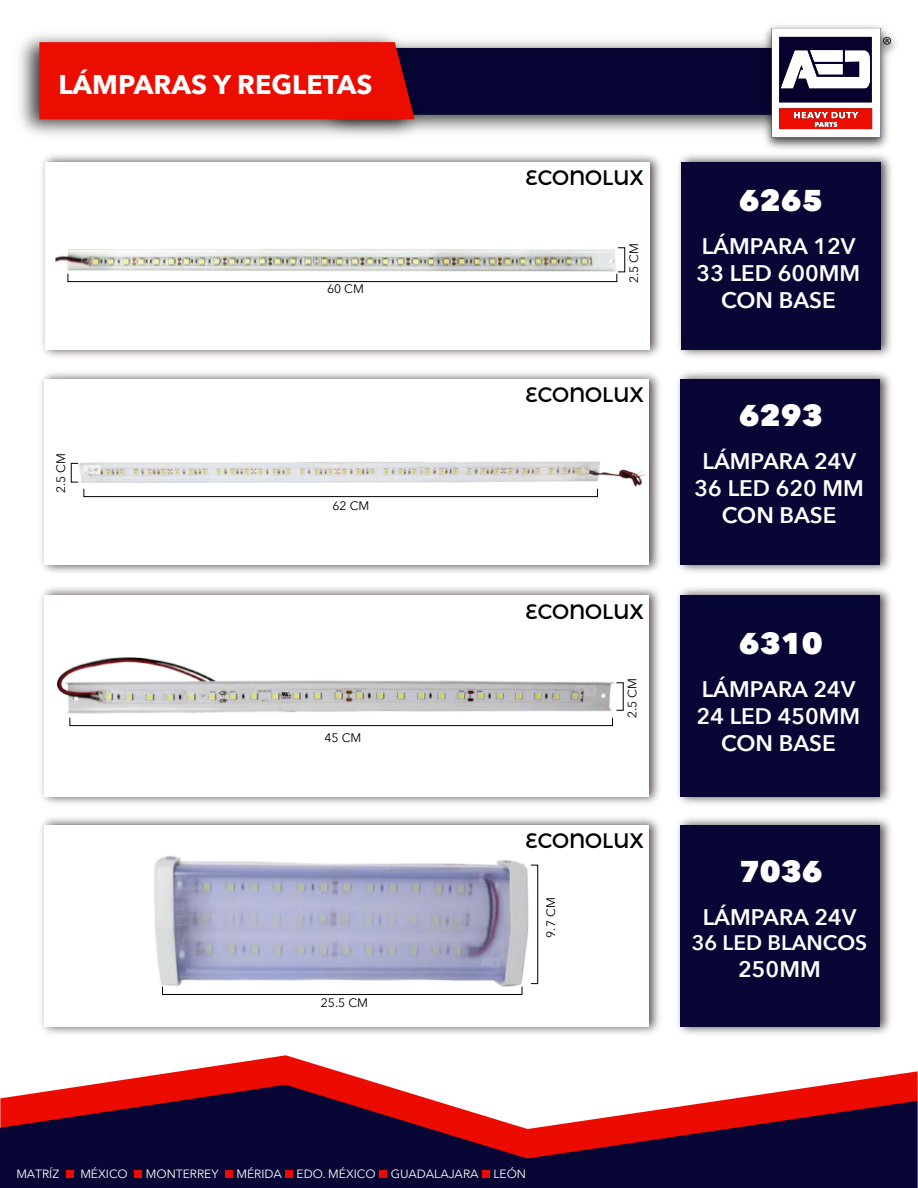
<style>
.page{position:relative;width:918px;height:1188px;background:#fff}
.page>*{position:absolute;margin:0;border:0;box-sizing:border-box;transform-origin:0 0}
.t1{font:800 30px "Avenir Next";color:#fff}
.t2{font:700 27px "Avenir Next";color:#fff}
.t3{font:600 22.5px/27px "Avenir Next";color:#fff;text-align:center}
.t4{font:21px "Montserrat Alternates";color:#000}
.t5{font:600 21px "Avenir Next";color:#fff}
.t6{font:12.3px "Avenir Next";color:#000}
.t7{font:12px "Avenir Next";color:#fff}
</style>
<div class="page">
<img style="left:19px;top:35px;width:20px;height:100px">
<svg style="left:717px;top:1071px;width:201px;height:30px"></svg>
<svg style="left:89px;top:1055px;width:294px;height:30px"></svg>
<svg style="left:624px;top:1101px;width:294px;height:87px;background:#400d2d"></svg>
<svg style="left:0;top:1085px;width:624px;height:103px;background:#55233f"></svg>
<img style="left:765px;top:25px;width:132px;height:124px">
<svg style="left:39px;top:28px;width:852px;height:110px"></svg>
<div style="left:66px;top:1171px;width:7px;height:7px;background:#eb0b00"></div>
<div style="left:134px;top:1171px;width:7px;height:7px;background:#eb0b00"></div>
<div style="left:225px;top:1171px;width:8px;height:7px;background:#eb0b00"></div>
<div style="left:285px;top:1171px;width:8px;height:7px;background:#eb0b00"></div>
<div style="left:379px;top:1171px;width:8px;height:7px;background:#eb0b00"></div>
<div style="left:482px;top:1171px;width:8px;height:7px;background:#eb0b00"></div>
<img style="left:42px;top:154px;width:619px;height:203px">
<div style="left:45px;top:162px;width:605px;height:188px;background:#fff"></div>
<img style="left:678px;top:154px;width:214px;height:203px">
<div style="left:681px;top:162px;width:199px;height:188px;background:#070634"></div>
<img style="left:41px;top:372px;width:619px;height:201px">
<div style="left:44px;top:379px;width:604px;height:185px;background:#fff"></div>
<img style="left:677px;top:372px;width:214px;height:201px">
<div style="left:680px;top:379px;width:200px;height:185px;background:#070634"></div>
<img style="left:41px;top:587px;width:619px;height:217px">
<div style="left:44px;top:595px;width:604px;height:201px;background:#fff"></div>
<img style="left:677px;top:588px;width:214px;height:216px">
<div style="left:680px;top:595px;width:200px;height:201px;background:#070634"></div>
<img style="left:41px;top:817px;width:619px;height:217px">
<div style="left:44px;top:825px;width:604px;height:201px;background:#fff"></div>
<img style="left:677px;top:818px;width:214px;height:216px">
<div style="left:680px;top:825px;width:200px;height:201px;background:#070634"></div>
<img style="left:55px;top:249px;width:561px;height:23px">
<img style="left:76px;top:461px;width:569px;height:26px">
<img style="left:56px;top:657px;width:559px;height:57px">
<img style="left:154px;top:855px;width:379px;height:136px">
<div style="left:618px;top:247px;width:7px;height:25px;border:1px solid #000"></div>
<div style="left:531px;top:865px;width:7px;height:119px;border:1px solid #000"></div>
<div style="left:67px;top:273px;width:550px;height:9px;border:1px solid #000"></div>
<div style="left:83px;top:488px;width:515px;height:9px;border:1px solid #000"></div>
<div style="left:69px;top:717px;width:544px;height:9px;border:1px solid #000"></div>
<div style="left:162px;top:986px;width:360px;height:9px;border:1px solid #000"></div>
<p class="t2" style="left:58px;top:61px;width:316px">LÁMPARAS Y REGLETAS</p>
<p class="t6" style="left:50px;top:493px;width:42px;rotate:-90deg">2.5 CM</p>
<p class="t6" style="left:327px;top:279px;width:39px">60 CM</p>
<p class="t6" style="left:333px;top:495px;width:39px">62 CM</p>
<p class="t6" style="left:325px;top:727px;width:39px">45 CM</p>
<p class="t6" style="left:321px;top:992px;width:49px">25.5 CM</p>
<p class="t4" style="left:525px;top:161px;width:120px">ECONOLUX</p>
<p class="t6" style="left:623px;top:283px;width:42px;rotate:-90deg">2.5 CM</p>
<p class="t4" style="left:525px;top:378px;width:120px">ECONOLUX</p>
<p class="t4" style="left:525px;top:594px;width:120px">ECONOLUX</p>
<p class="t6" style="left:622px;top:718px;width:42px;rotate:-90deg">2.5 CM</p>
<p class="t4" style="left:525px;top:824px;width:120px">ECONOLUX</p>
<p class="t6" style="left:540px;top:938px;width:42px;rotate:-90deg">9.7 CM</p>
<h1 class="t1" style="left:739px;top:182px;width:86px">6265</h1>
<p class="t3" style="left:697px;top:232px;width:165px">LÁMPARA 12V<br>33 LED 600MM<br>CON BASE</p>
<h1 class="t1" style="left:739px;top:397px;width:86px">6293</h1>
<p class="t3" style="left:695px;top:447px;width:171px">LÁMPARA 24V<br>36 LED 620 MM<br>CON BASE</p>
<h1 class="t1" style="left:739px;top:625px;width:86px">6310</h1>
<p class="t3" style="left:697px;top:675px;width:165px">LÁMPARA 24V<br>24 LED 450MM<br>CON BASE</p>
<h1 class="t1" style="left:739px;top:853px;width:86px">7036</h1>
<p class="t3" style="left:703px;top:903px;width:155px">LÁMPARA 24V</p>
<p class="t5" style="left:692px;top:925px;width:177px">36 LED BLANCOS</p>
<p class="t3" style="left:738px;top:955px;width:84px">250MM</p>
<p class="t7" style="left:16px;top:1164px;width:44px">MATRÍZ</p>
<p class="t7" style="left:80px;top:1164px;width:49px">MÉXICO</p>
<p class="t7" style="left:146px;top:1164px;width:74px">MONTERREY</p>
<p class="t7" style="left:236px;top:1164px;width:141px">MÉRIDA EDO. MÉXICO</p>
<p class="t7" style="left:391px;top:1164px;width:137px">GUADALAJARA LEÓN</p>
</div>
